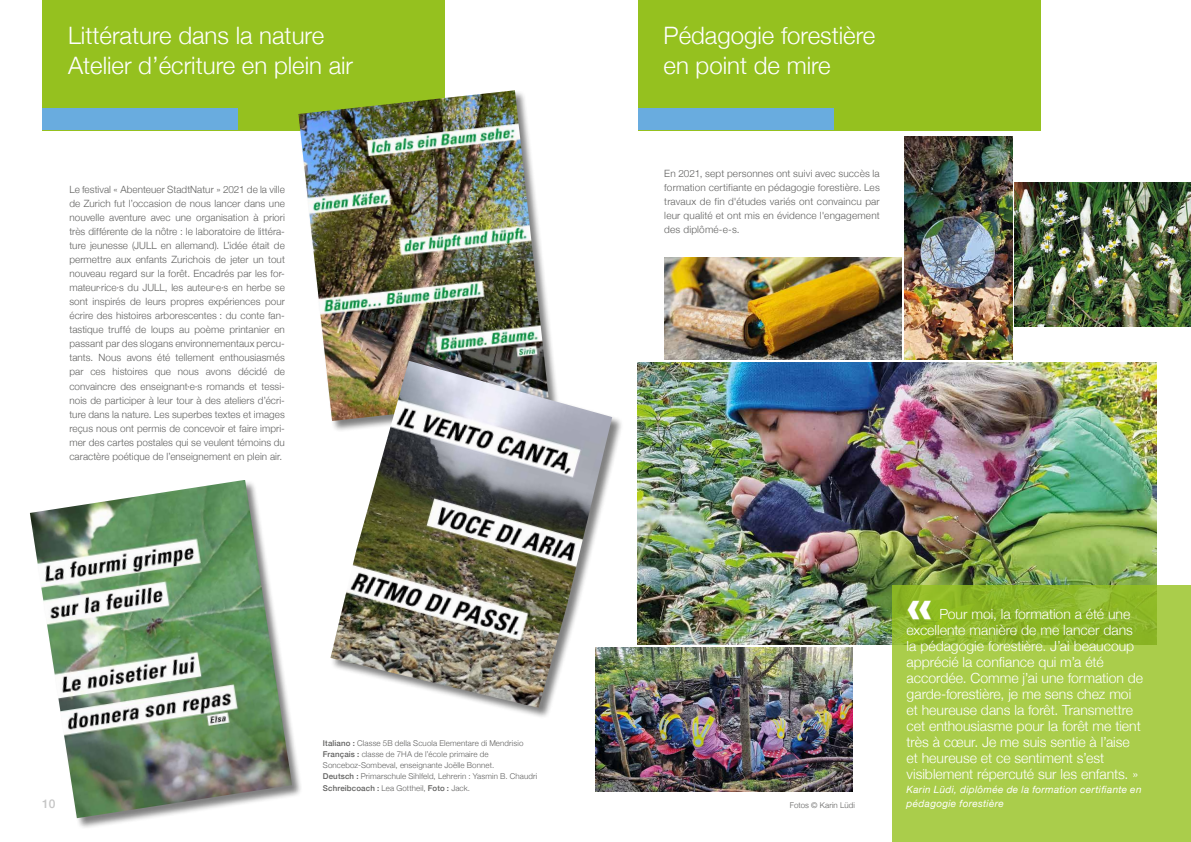
<style>
.page{position:relative;width:1191px;height:842px;background:#fff}
.page>*{position:absolute;margin:0;border:0;box-sizing:border-box;transform-origin:0 0}
.t1{font:700 48px "Univers";color:#fff}
.t2{font:300 24px/30px "Helvetica Neue";color:#fff}
.t3{font:300 14px/16px "Helvetica Neue";color:#fff}
.t4{font:500 12px "Helvetica Neue";color:#c6c6c6}
.t5{font:300 10px/14px "Helvetica Neue";letter-spacing:.01em;color:#616160;text-align:justify}
.t6{font:italic 10px/14px "Helvetica Neue";letter-spacing:.03em;color:#fff}
.t7{font:300 8px/11px "Helvetica Neue";letter-spacing:.015em;color:#616160}
.t8{font:500 8px "Helvetica Neue";letter-spacing:.015em;color:#616160}
.s1{font-weight:500}
.s2{font-weight:300}
</style>
<div class="page">
<img style="left:638px;top:362px;width:519px;height:283px">
<div style="left:43px;top:0;width:402px;height:130px;background:#95c11f"></div>
<div style="left:43px;top:108px;width:195px;height:22px;background:#69acdf"></div>
<svg style="left:892px;top:585px;width:299px;height:257px;background:#a4c843"></svg>
<div style="left:30px;top:480px;width:273px;height:349px;background:#000;opacity:.5"></div>
<img style="left:30px;top:480px;width:262px;height:338px">
<img style="left:298px;top:90px;width:250px;height:312px">
<div style="left:330px;top:361px;width:293px;height:358px;background:#000;opacity:.5"></div>
<img style="left:330px;top:361px;width:282px;height:347px">
<div style="left:638px;top:0;width:402px;height:130px;background:#95c11f"></div>
<div style="left:638px;top:108px;width:195px;height:22px;background:#69acdf"></div>
<img style="left:595px;top:648px;width:258px;height:144px">
<img style="left:1015px;top:183px;width:176px;height:144px">
<img style="left:904px;top:136px;width:108px;height:223px">
<img style="left:665px;top:258px;width:236px;height:101px">
<h2 class="t2" style="left:68px;top:19px;width:286px">Littérature dans la nature<br>Atelier dʼécriture en plein air</h2>
<p class="t5" style="left:69px;top:182px;width:217px">Le festival « Abenteuer StadtNatur » 2021 de la ville de Zurich fut lʼoccasion de nous lancer dans une nouvelle aventure avec une organisation à priori très différente de la nôtre : le laboratoire de littéra&shy;ture jeunesse (JULL en allemand). Lʼidée était de permettre aux enfants Zurichois de jeter un tout nouveau regard sur la forêt. Encadrés par les for&shy;mateur·rice·s du JULL, les auteur·e·s en herbe se sont inspirés de leurs propres expériences pour écrire des histoires arborescentes : du conte fan&shy;tastique truffé de loups au poème printanier en passant par des slogans environnementaux percu&shy;tants. Nous avons été tellement enthousiasmés par ces histoires que nous avons décidé de convaincre des enseignant·e·s romands et tessi&shy;nois de participer à leur tour à des ateliers dʼécri&shy;ture dans la nature. Les superbes textes et images reçus nous ont permis de concevoir et faire impri&shy;mer des cartes postales qui se veulent témoins du caractère poétique de lʼenseignement en plein air.</p>
<p class="t4" style="left:42px;top:794px;width:15px">10</p>
<p class="t7" style="left:323px;top:737px;width:216px"><span class="s1">Italiano :</span> Classe 5B della Scuola Elementare di Mendrisio <span class="s1">Français :</span> classe de 7HA de lʼécole primaire de Sonceboz-Sombeval, enseignante Joëlle Bonnet.<br><span class="s1">Deutsch :</span> Primarschule Sihlfeld, Lehrerin : Yasmin B. Chaudri</p>
<p class="t8" style="left:323px;top:782px;width:149px">Schreibcoach : <span class="s2">Lea Gottheil,</span> Foto : <span class="s2">Jack.</span></p>
<h2 class="t2" style="left:663px;top:19px;width:213px">Pédagogie forestière en point de mire</h2>
<p class="t5" style="left:664px;top:166px;width:217px">En 2021, sept personnes ont suivi avec succès la formation certifiante en pédagogie forestière. Les travaux de fin d'études variés ont convaincu par leur qualité et ont mis en évidence l'engagement des diplômé-e-s.</p>
<p class="t7" style="left:790px;top:799px;width:67px">Fotos © Karin Lüdi</p>
<h1 class="t1" style="left:906px;top:576px;width:28px">«</h1>
<p class="t3" style="left:906px;top:605px;width:238px;text-indent:33px">Pour moi, la formation a été une excellente manière de me lancer dans la pédagogie forestière. Jʼai beaucoup apprécié la confiance qui mʼa été accordée. Comme jʼai une formation de garde-forestière, je me sens chez moi et heureuse dans la forêt. Transmettre cet enthousiasme pour la forêt me tient très à cœur. Je me suis sentie à lʼaise et heureuse et ce sentiment sʼest visiblement répercuté sur les enfants. »</p>
<p class="t6" style="left:906px;top:783px;width:236px">Karin Lüdi, diplômée de la formation certifiante en pédagogie forestière</p>
</div>
